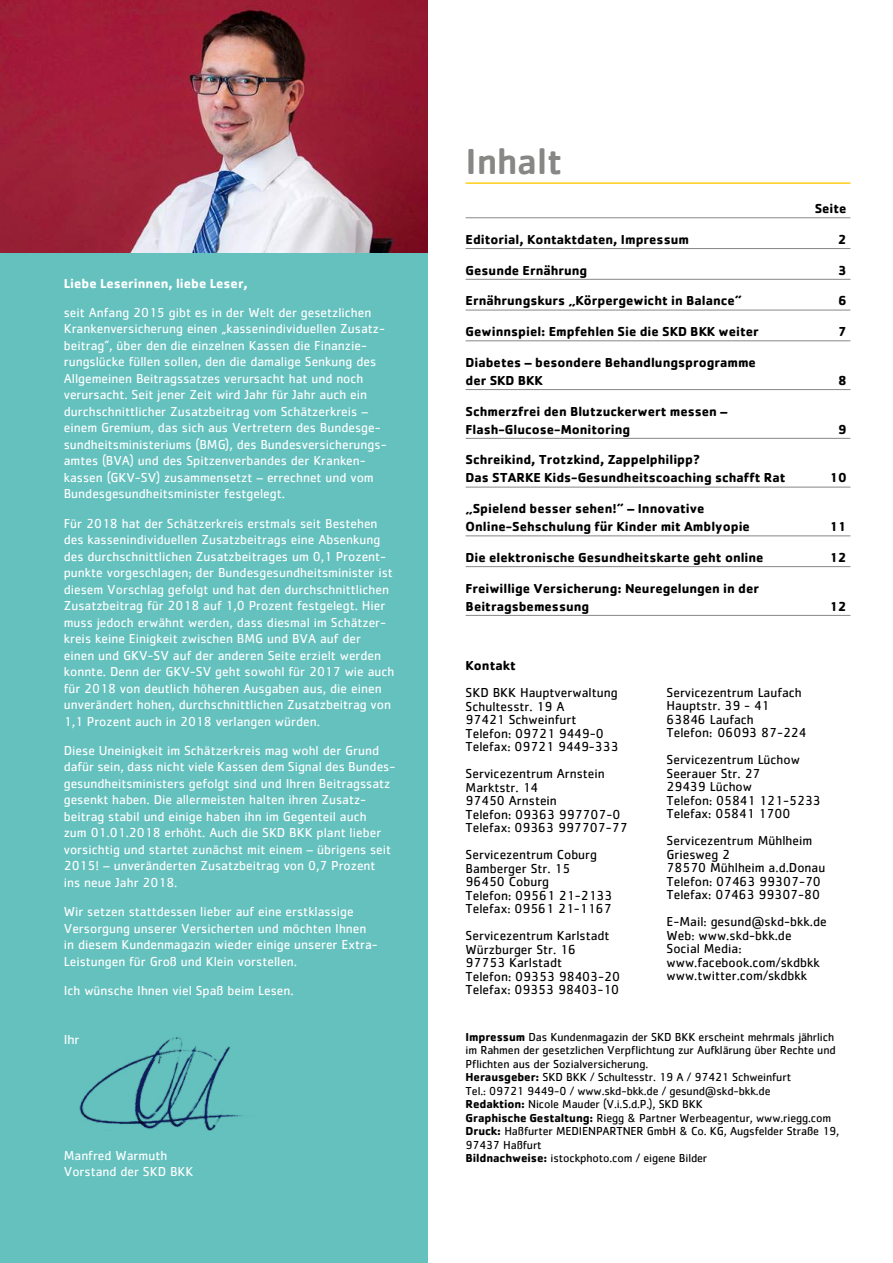
<style>
.page{position:relative;width:893px;height:1263px;background:#fff}
.page>*{position:absolute;margin:0;border:0;box-sizing:border-box;transform-origin:0 0}
.t1{font:500 37.5px "Cachet";color:#878786}
.t2{font:13.5px/16.5px "Cachet";color:#fff}
.t3{font:13.5px/13.5px "Cachet";color:#000}
.t4{font:700 13.5px/18px "Cachet";color:#000}
.t5{font:700 13.5px "Cachet";color:#fff}
.t6{font:12px/13.5px "Cachet";letter-spacing:-.01em;color:#000}
.s1{font-weight:700}
</style>
<div class="page">
<hr style="left:466px;top:182px;width:384px;height:2px;background:#fecd1a">
<hr style="left:466px;top:217px;width:384px;height:1px;background:#878786">
<hr style="left:466px;top:248px;width:384px;height:1px;background:#878786">
<hr style="left:466px;top:279px;width:384px;height:1px;background:#878786">
<hr style="left:466px;top:310px;width:384px;height:1px;background:#878786">
<hr style="left:466px;top:340px;width:384px;height:1px;background:#878786">
<hr style="left:466px;top:389px;width:384px;height:1px;background:#878786">
<hr style="left:466px;top:438px;width:384px;height:1px;background:#878786">
<hr style="left:466px;top:487px;width:384px;height:1px;background:#878786">
<hr style="left:466px;top:535px;width:384px;height:1px;background:#878786">
<hr style="left:466px;top:566px;width:384px;height:1px;background:#878786">
<hr style="left:466px;top:615px;width:384px;height:1px;background:#878786">
<div style="left:0;top:252px;width:427px;height:1011px;background:#65c1be"></div>
<img style="left:0;top:0;width:427px;height:252px">
<img style="left:79px;top:1037px;width:164px;height:94px">
<p class="t5" style="left:64px;top:274px;width:186px">Liebe Leserinnen, liebe Leser,</p>
<p class="t2" style="left:64px;top:304px;width:324px">seit Anfang 2015 gibt es in der Welt der gesetzlichen Krankenversicherung einen „kassenindividuellen Zusatz&shy;beitrag”, über den die einzelnen Kassen die Finanzie&shy;rungslücke füllen sollen, den die damalige Senkung des Allgemeinen Beitragssatzes verursacht hat und noch verursacht. Seit jener Zeit wird Jahr für Jahr auch ein durchschnittlicher Zusatzbeitrag vom Schätzerkreis – einem Gremium, das sich aus Vertretern des Bundesge&shy;sundheitsministeriums (BMG), des Bundesversicherungs&shy;amtes (BVA) und des Spitzenverbandes der Kranken&shy;kassen (GKV-SV) zusammensetzt – errechnet und vom Bundesgesundheitsminister festgelegt.</p>
<p class="t2" style="left:64px;top:515px;width:332px">Für 2018 hat der Schätzerkreis erstmals seit Bestehen des kassenindividuellen Zusatzbeitrags eine Absenkung des durchschnittlichen Zusatzbeitrages um 0,1 Prozent&shy;punkte vorgeschlagen; der Bundesgesundheitsminister ist diesem Vorschlag gefolgt und hat den durchschnittlichen Zusatzbeitrag für 2018 auf 1,0 Prozent festgelegt. Hier muss jedoch erwähnt werden, dass diesmal im Schätzer&shy;kreis keine Einigkeit zwischen BMG und BVA auf der einen und GKV-SV auf der anderen Seite erzielt werden konnte. Denn der GKV-SV geht sowohl für 2017 wie auch für 2018 von deutlich höheren Ausgaben aus, die einen unverändert hohen, durchschnittlichen Zusatzbeitrag von 1,1 Prozent auch in 2018 verlangen würden.</p>
<p class="t2" style="left:64px;top:742px;width:332px">Diese Uneinigkeit im Schätzerkreis mag wohl der Grund dafür sein, dass nicht viele Kassen dem Signal des Bundes&shy;gesundheitsministers gefolgt sind und Ihren Beitragssatz gesenkt haben. Die allermeisten halten ihren Zusatz&shy;beitrag stabil und einige haben ihn im Gegenteil auch<br>zum 01.01.2018 erhöht. Auch die SKD BKK plant lieber vorsichtig und startet zunächst mit einem – übrigens seit 2015! – unveränderten Zusatzbeitrag von 0,7 Prozent ins neue Jahr 2018.</p>
<p class="t2" style="left:64px;top:903px;width:316px">Wir setzen stattdessen lieber auf eine erstklassige Versorgung unserer Versicherten und möchten Ihnen in diesem Kundenmagazin wieder einige unserer Extra-Leistungen für Groß und Klein vorstellen.</p>
<p class="t2" style="left:64px;top:982px;width:231px">Ich wünsche Ihnen viel Spaß beim Lesen.</p>
<p class="t2" style="left:64px;top:1031px;width:17px">Ihr</p>
<p class="t2" style="left:64px;top:1147px;width:131px">Manfred Warmuth<br>Vorstand der SKD BKK</p>
<h1 class="t1" style="left:466px;top:138px;width:98px">Inhalt</h1>
<p class="t4" style="left:815px;top:199px;width:33px">Seite</p>
<p class="t4" style="left:466px;top:230px;width:225px">Editorial, Kontaktdaten, Impressum</p>
<p class="t4" style="left:838px;top:230px;width:10px">2</p>
<p class="t4" style="left:466px;top:261px;width:123px">Gesunde Ernährung</p>
<p class="t4" style="left:838px;top:261px;width:10px">3</p>
<p class="t4" style="left:466px;top:291px;width:278px">Ernährungskurs „Körpergewicht in Balance”</p>
<p class="t4" style="left:838px;top:291px;width:10px">6</p>
<p class="t4" style="left:466px;top:322px;width:295px">Gewinnspiel: Empfehlen Sie die SKD BKK weiter</p>
<p class="t4" style="left:838px;top:322px;width:10px">7</p>
<p class="t4" style="left:466px;top:353px;width:292px">Diabetes – besondere Behandlungsprogramme der SKD BKK</p>
<p class="t4" style="left:838px;top:371px;width:10px">8</p>
<p class="t4" style="left:466px;top:402px;width:264px">Schmerzfrei den Blutzuckerwert messen –<br>Flash-Glucose-Monitoring</p>
<p class="t4" style="left:466px;top:450px;width:321px">Schreikind, Trotzkind, Zappelphilipp?<br>Das STARKE Kids-Gesundheitscoaching schafft Rat</p>
<p class="t4" style="left:466px;top:499px;width:286px">„Spielend besser sehen!” – Innovative<br>Online-Sehschulung für Kinder mit Amblyopie</p>
<p class="t4" style="left:838px;top:420px;width:10px">9</p>
<p class="t4" style="left:830px;top:468px;width:18px">10</p>
<p class="t4" style="left:830px;top:517px;width:18px">11</p>
<p class="t4" style="left:466px;top:548px;width:299px">Die elektronische Gesundheitskarte geht online</p>
<p class="t4" style="left:830px;top:548px;width:18px">12</p>
<p class="t4" style="left:466px;top:579px;width:295px">Freiwillige Versicherung: Neuregelungen in der<br>Beitragsbemessung</p>
<p class="t4" style="left:830px;top:597px;width:18px">12</p>
<p class="t4" style="left:466px;top:656px;width:52px">Kontakt</p>
<p class="t3" style="left:466px;top:685px;width:155px">SKD BKK Hauptverwaltung<br>Schultesstr. 19 A<br>97421 Schweinfurt<br>Telefon: 09721 9449-0<br>Telefax: 09721 9449-333</p>
<p class="t3" style="left:466px;top:766px;width:163px">Servicezentrum Arnstein<br>Marktstr. 14<br>97450 Arnstein<br>Telefon: 09363 997707-0<br>Telefax: 09363 997707-77</p>
<p class="t3" style="left:466px;top:847px;width:148px">Servicezentrum Coburg<br>Bamberger Str. 15<br>96450 Coburg<br>Telefon: 09561 21-2133<br>Telefax: 09561 21-1167</p>
<p class="t3" style="left:466px;top:928px;width:156px">Servicezentrum Karlstadt<br>Würzburger Str. 16<br>97753 Karlstadt<br>Telefon: 09353 98403-20<br>Telefax: 09353 98403-10</p>
<p class="t3" style="left:666px;top:685px;width:141px">Servicezentrum Laufach<br>Hauptstr. 39 - 41<br>63846 Laufach<br>Telefon: 06093 87-224</p>
<p class="t3" style="left:666px;top:753px;width:156px">Servicezentrum Lüchow<br>Seerauer Str. 27<br>29439 Lüchow<br>Telefon: 05841 121-5233<br>Telefax: 05841 1700</p>
<p class="t3" style="left:666px;top:834px;width:160px">Servicezentrum Mühlheim<br>Griesweg 2<br>78570 Mühlheim a.d.Donau<br>Telefon: 07463 99307-70<br>Telefax: 07463 99307-80</p>
<p class="t3" style="left:666px;top:915px;width:162px">E-Mail: gesund@skd-bkk.de<br>Web: www.skd-bkk.de<br>Social Media: www.facebook.com/skdbkk www.twitter.com/skdbkk</p>
<p class="t6" style="left:466px;top:1029px;width:375px"><span class="s1">Impressum</span> Das Kundenmagazin der SKD BKK erscheint mehrmals jährlich im Rahmen der gesetzlichen Verpflichtung zur Aufklärung über Rechte und Pflichten aus der Sozialversicherung.<br><span class="s1">Herausgeber:</span> SKD BKK / Schultesstr. 19 A / 97421 Schweinfurt<br>Tel.: 09721 9449-0 / www.skd-bkk.de / gesund@skd-bkk.de<br><span class="s1">Redaktion:</span> Nicole Mauder (V.i.S.d.P.), SKD BKK<br><span class="s1">Graphische Gestaltung:</span> Riegg &amp; Partner Werbeagentur, www.riegg.com <span class="s1">Druck:</span> Haßfurter MEDIENPARTNER GmbH &amp; Co. KG, Augsfelder Straße 19, 97437 Haßfurt<br><span class="s1">Bildnachweise:</span> istockphoto.com / eigene Bilder</p>
</div>
